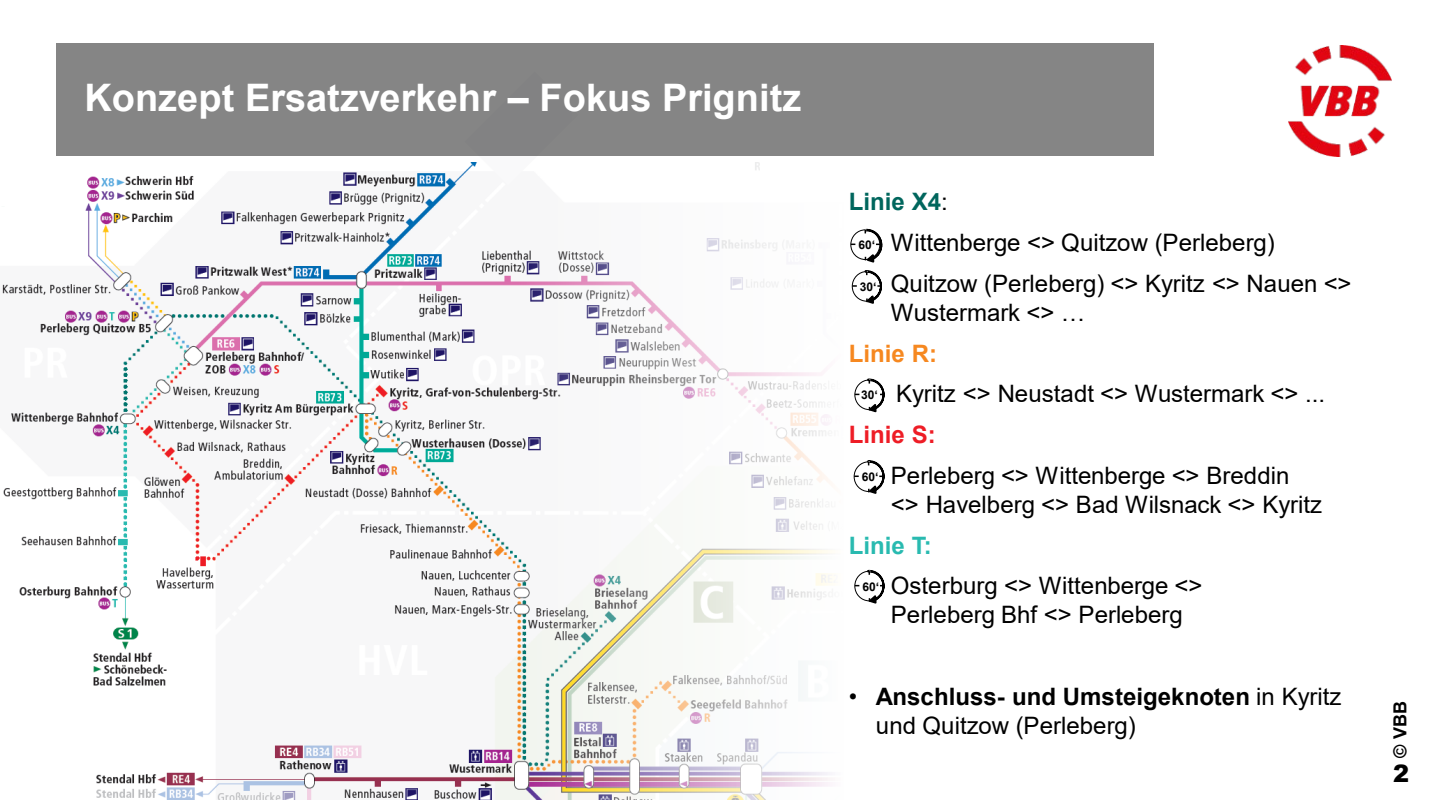
<style>
.page{position:relative;width:1442px;height:811px;background:#fff}
.page>*{position:absolute;margin:0;border:0;box-sizing:border-box;transform-origin:0 0}
.t1{font:700 38px "Arial";color:#fff}
.t2{font:24px/28.8px "Arial";color:#000}
.t3{font:700 24px "Arial";color:#00665d}
.t4{font:700 24px "Arial";color:#f68820}
.t5{font:700 24px "Arial";color:#ee1d26}
.t6{font:700 24px "Arial";color:#29bab0}
.t7{font:900 24px "Arial";color:#000}
.t8{font:700 18px "Arial";color:#000}
.t9{font:700 12px "Arial";letter-spacing:.005em;color:#000}
.s1{font-weight:400;color:#000}
.s2{font-weight:700}
</style>
<div class="page">
<img style="left:1288px;top:45px;width:103px;height:111px">
<img style="left:2px;top:172px;width:517px;height:628px">
<svg style="left:464px;top:155px;width:55px;height:30px"></svg>
<svg style="left:2px;top:599px;width:66px;height:201px"></svg>
<svg style="left:2px;top:155px;width:72px;height:52px"></svg>
<svg style="left:519px;top:155px;width:408px;height:645px"></svg>
<div style="left:760px;top:115px;width:165px;height:62px;background:#fff"></div>
<div style="left:56px;top:43px;width:1097px;height:112px;background:#858585"></div>
<div style="left:850px;top:229px;width:30px;height:31px;border:1px solid #000;border-radius:50%"></div>
<svg style="left:851px;top:177px;width:34px;height:475px"></svg>
<p class="t1" style="left:84px;top:71px;width:718px">Konzept Ersatzverkehr – Fokus Prignitz</p>
<p class="t3" style="left:849px;top:185px;width:101px">Linie X4<span class="s1">:</span></p>
<p class="t2" style="left:891px;top:228px;width:385px">Wittenberge &lt;&gt; Quitzow (Perleberg)</p>
<p class="t2" style="left:891px;top:269px;width:462px">Quitzow (Perleberg) &lt;&gt; Kyritz &lt;&gt; Nauen &lt;&gt;<br>Wustermark &lt;&gt; …</p>
<p class="t4" style="left:849px;top:336px;width:90px">Linie R:</p>
<p class="t2" style="left:896px;top:379px;width:431px">Kyritz &lt;&gt; Neustadt &lt;&gt; Wustermark &lt;&gt; ...</p>
<p class="t5" style="left:849px;top:418px;width:88px">Linie S:</p>
<p class="t2" style="left:891px;top:461px;width:433px">Perleberg &lt;&gt; Wittenberge &lt;&gt; Breddin &lt;&gt; Havelberg &lt;&gt; Bad Wilsnack &lt;&gt; Kyritz</p>
<p class="t6" style="left:849px;top:528px;width:84px">Linie T:</p>
<p class="t2" style="left:891px;top:571px;width:313px">Osterburg &lt;&gt; Wittenberge &lt;&gt;<br>Perleberg Bhf &lt;&gt; Perleberg</p>
<p class="t9" style="left:858px;top:236px;width:18px">60‘</p>
<p class="t9" style="left:860px;top:278px;width:18px">30‘</p>
<p class="t9" style="left:861px;top:386px;width:18px">30‘</p>
<p class="t9" style="left:862px;top:468px;width:18px">60‘</p>
<p class="t9" style="left:862px;top:579px;width:18px">60‘</p>
<p class="t2" style="left:876px;top:682px;width:467px;text-indent:-27px">• <span class="s2">Anschluss- und Umsteigeknoten</span> in Kyritz und Quitzow (Perleberg)</p>
<p class="t8" style="left:1387px;top:758px;width:58px;rotate:-90deg">© VBB</p>
<p class="t7" style="left:1393px;top:756px;width:18px">2</p>
</div>
